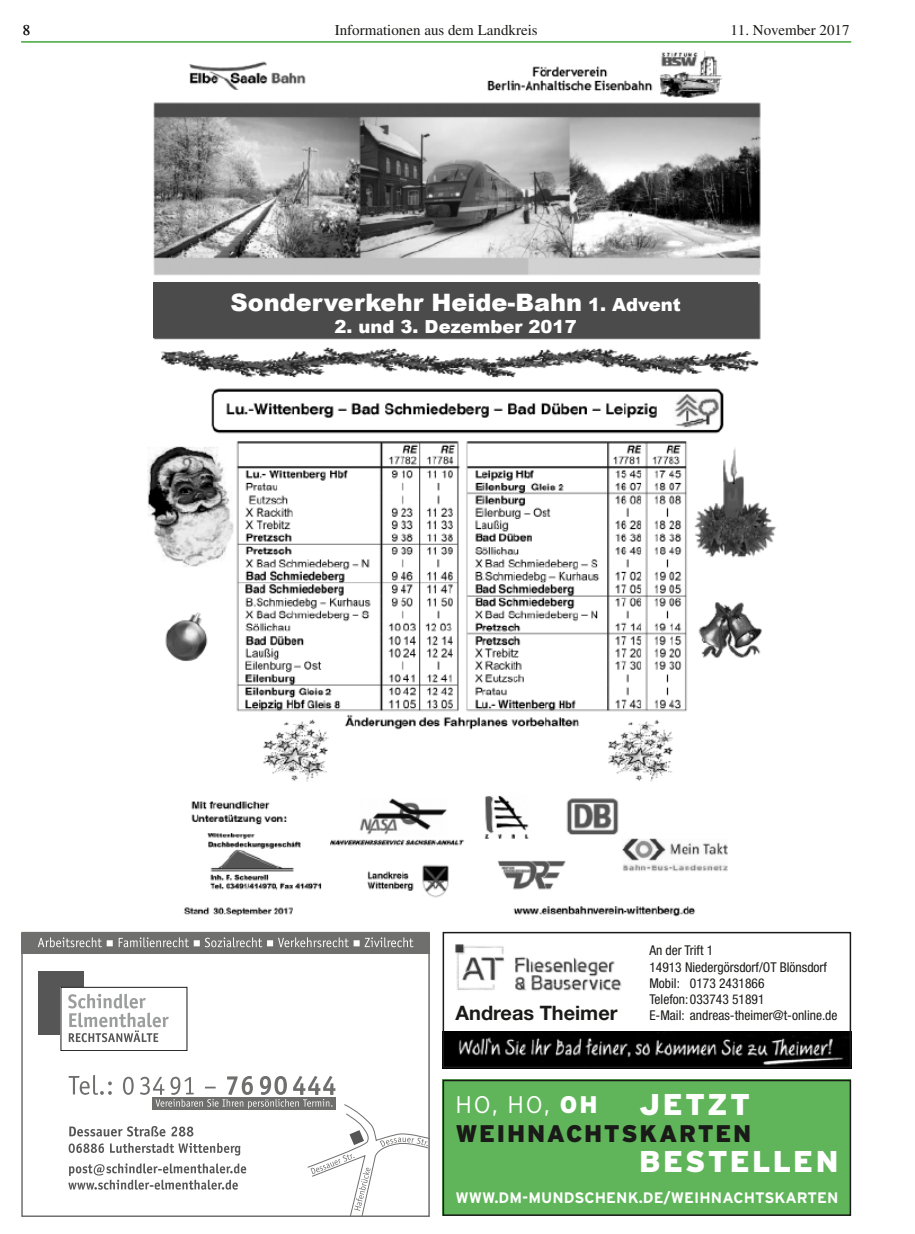
<style>
.page{position:relative;width:915px;height:1234px;background:#fff}
.page>*{position:absolute;margin:0;border:0;box-sizing:border-box;transform-origin:0 0}
.t1{font:900 30px "Interstate";letter-spacing:.07em;color:#fff}
.t2{font:900 24px "Arial";color:#fff}
.t3{font:900 24px/28.8px "Interstate";letter-spacing:.065em;color:#1a1a18}
.t4{font:700 19.95px "Helvetica Neue";color:#1a1a18}
.t5{font:900 18px "Arial";color:#fff}
.t6{font:700 15.15px "Interstate";letter-spacing:.005em;color:#fff}
.t7{font:15px "Times";color:#1a1a18}
.t8{font:condensed 13.5px/16.2px "Helvetica Neue";color:#1a1a18}
.s1{font-size:18px}
.s2{font-weight:300;color:#fff}
.s3{color:#fff}
</style>
<div class="page">
<hr style="left:21px;top:41px;width:829px;height:2px;background:#60b55a">
<div style="left:442px;top:1079px;width:408px;height:136px;background:#60b55a"></div>
<div style="left:442px;top:1079px;width:408px;height:136px;border:2px solid #1a1a18"></div>
<img style="left:455px;top:944px;width:167px;height:47px">
<img style="left:445px;top:1031px;width:402px;height:33px">
<div style="left:442px;top:931px;width:408px;height:136px;border:2px solid #1a1a18"></div>
<div style="left:38px;top:971px;width:46px;height:63px;background:#565656"></div>
<div style="left:61px;top:987px;width:126px;height:63px;background:#fff"></div>
<div style="left:61px;top:986px;width:126px;height:64px;border:1px solid #1a1a18"></div>
<svg style="left:68px;top:993px;width:101px;height:48px"></svg>
<div style="left:21px;top:932px;width:408px;height:21px;background:#6f6f6e"></div>
<svg style="left:38px;top:937px;width:375px;height:10px"></svg>
<svg style="left:68px;top:1074px;width:361px;height:142px"></svg>
<img style="left:147px;top:51px;width:629px;height:866px">
<div style="left:153px;top:282px;width:604px;height:56px;background:#4c4b4b"></div>
<p class="t7" style="left:23px;top:21px;width:9px">8</p>
<p class="t7" style="left:334px;top:21px;width:204px">Informationen aus dem Landkreis</p>
<p class="t7" style="left:730px;top:21px;width:121px">11. November 2017</p>
<h2 class="t2" style="left:230px;top:285px;width:452px">Sonderverkehr Heide-Bahn <span class="s1">1. Advent</span></h2>
<h3 class="t5" style="left:334px;top:313px;width:243px">2. und 3. Dezember 2017</h3>
<h3 class="t4" style="left:455px;top:1000px;width:163px">Andreas Theimer</h3>
<p class="t8" style="left:649px;top:942px;width:189px">An der Trift 1<br>14913 Niedergörsdorf/OT Blönsdorf<br>Mobil: 0173 2431866<br>Telefon: 033743 51891<br>E-Mail: andreas-theimer@t-online.de</p>
<h1 class="t1" style="left:639px;top:1086px;width:112px">JETZT</h1>
<h2 class="t3" style="left:455px;top:1089px;width:297px"><span class="s2">HO, HO,</span> <span class="s3">OH<br></span>WEIHNACHTSKARTEN</h2>
<h1 class="t1" style="left:638px;top:1143px;width:201px">BESTELLEN</h1>
<p class="t6" style="left:455px;top:1188px;width:384px">WWW.DM-MUNDSCHENK.DE/WEIHNACHTSKARTEN</p>
</div>
